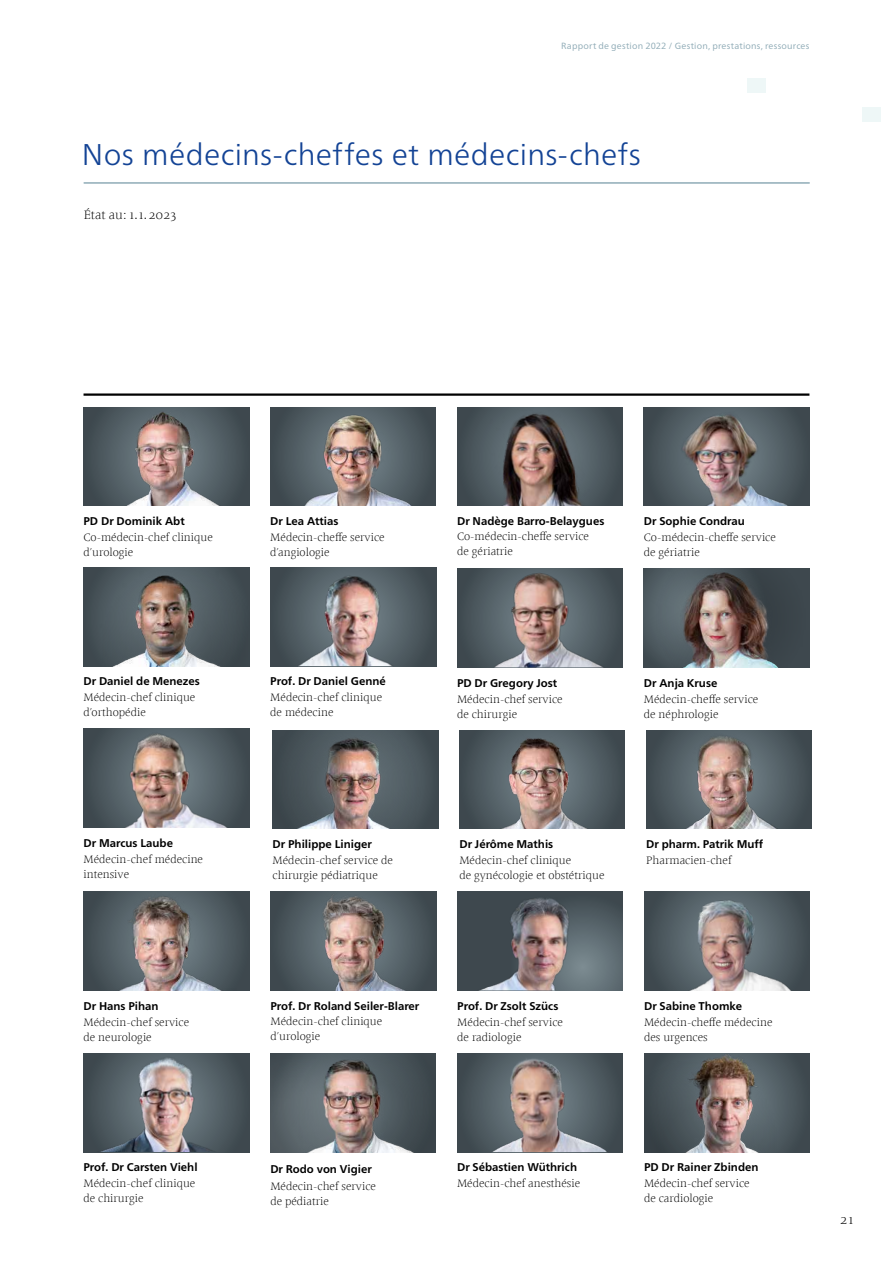
<style>
.page{position:relative;width:893px;height:1263px;background:#fff}
.page>*{position:absolute;margin:0;border:0;box-sizing:border-box;transform-origin:0 0}
.t1{font:300 30px "Frutiger Neue W01";letter-spacing:.015em;color:#134395}
.t2{font:300 13.5px "Frutiger Serif TT";color:#000}
.t3{font:300 12.75px "Frutiger Serif TT";letter-spacing:-.005em;color:#000}
.t4{font:300 11.25px/15px "Frutiger Serif TT";color:#000}
.t5{font:700 11.25px "Frutiger Neue W01";color:#000}
.t6{font:9px "Frutiger Neue W01";letter-spacing:.02em;color:#8fabb6}
</style>
<div class="page">
<hr style="left:84px;top:183px;width:726px;height:1px;background:#8fabb6">
<hr style="left:84px;top:393px;width:725px;height:3px;background:#000">
<div style="left:747px;top:78px;width:18px;height:15px;background:#eef7f7"></div>
<div style="left:862px;top:108px;width:18px;height:14px;background:#eef7f7"></div>
<div style="left:84px;top:407px;width:165px;height:99px;background:linear-gradient(to bottom,#434e54,#434e54)"></div>
<img style="left:96px;top:409px;width:130px;height:97px">
<svg style="left:270px;top:407px;width:166px;height:99px"></svg>
<img style="left:273px;top:411px;width:163px;height:95px">
<img style="left:457px;top:569px;width:166px;height:98px">
<img style="left:645px;top:569px;width:164px;height:98px">
<img style="left:84px;top:729px;width:165px;height:99px">
<img style="left:273px;top:730px;width:165px;height:99px">
<img style="left:459px;top:730px;width:166px;height:99px">
<svg style="left:646px;top:730px;width:166px;height:3px"></svg>
<img style="left:646px;top:733px;width:166px;height:96px">
<img style="left:84px;top:892px;width:165px;height:98px">
<img style="left:644px;top:892px;width:166px;height:98px">
<img style="left:457px;top:892px;width:166px;height:98px">
<img style="left:270px;top:1053px;width:166px;height:99px">
<svg style="left:457px;top:1053px;width:166px;height:2px"></svg>
<img style="left:457px;top:1055px;width:166px;height:97px">
<img style="left:644px;top:1053px;width:166px;height:99px">
<img style="left:84px;top:567px;width:165px;height:99px">
<img style="left:644px;top:407px;width:165px;height:99px">
<img style="left:457px;top:407px;width:166px;height:99px">
<img style="left:270px;top:892px;width:166px;height:98px">
<div style="left:270px;top:567px;width:166px;height:99px;background:linear-gradient(to bottom,#455056,#455056)"></div>
<img style="left:298px;top:567px;width:112px;height:99px">
<img style="left:84px;top:1053px;width:164px;height:99px">
<p class="t6" style="left:561px;top:41px;width:250px">Rapport de gestion 2022 / Gestion, prestations, ressources</p>
<h1 class="t1" style="left:82px;top:137px;width:561px">Nos médecins-cheffes et médecins-chefs</h1>
<p class="t3" style="left:84px;top:207px;width:95px">État au: 1.1. 2023</p>
<p class="t5" style="left:84px;top:514px;width:103px">PD Dr Dominik Abt</p>
<p class="t4" style="left:84px;top:530px;width:131px">Co-médecin-chef clinique d’urologie</p>
<p class="t5" style="left:84px;top:675px;width:118px">Dr Daniel de Menezes</p>
<p class="t4" style="left:84px;top:690px;width:113px">Médecin-chef clinique d’orthopédie</p>
<p class="t5" style="left:84px;top:836px;width:91px">Dr Marcus Laube</p>
<p class="t4" style="left:84px;top:852px;width:121px">Médecin-chef médecine intensive</p>
<p class="t5" style="left:84px;top:999px;width:77px">Dr Hans Pihan</p>
<p class="t4" style="left:84px;top:1014px;width:107px">Médecin-chef service de neurologie</p>
<p class="t5" style="left:84px;top:1161px;width:116px">Prof. Dr Carsten Viehl</p>
<p class="t4" style="left:84px;top:1176px;width:113px">Médecin-chef clinique de chirurgie</p>
<p class="t5" style="left:270px;top:514px;width:70px">Dr Lea Attias</p>
<p class="t4" style="left:270px;top:530px;width:116px">Médecin-cheffe service d’angiologie</p>
<p class="t5" style="left:270px;top:675px;width:117px">Prof. Dr Daniel Genné</p>
<p class="t4" style="left:270px;top:690px;width:113px">Médecin-chef clinique de médecine</p>
<p class="t5" style="left:273px;top:838px;width:101px">Dr Philippe Liniger</p>
<p class="t4" style="left:273px;top:853px;width:122px">Médecin-chef service de chirurgie pédiatrique</p>
<p class="t5" style="left:457px;top:514px;width:149px">Dr Nadège Barro-Belaygues</p>
<p class="t4" style="left:457px;top:529px;width:134px">Co-médecin-cheffe service de gériatrie</p>
<p class="t5" style="left:644px;top:514px;width:102px">Dr Sophie Condrau</p>
<p class="t4" style="left:644px;top:530px;width:134px">Co-médecin-cheffe service de gériatrie</p>
<p class="t5" style="left:457px;top:676px;width:102px">PD Dr Gregory Jost</p>
<p class="t4" style="left:457px;top:691px;width:107px">Médecin-chef service de chirurgie</p>
<p class="t5" style="left:644px;top:676px;width:75px">Dr Anja Kruse</p>
<p class="t4" style="left:644px;top:691px;width:116px">Médecin-cheffe service de néphrologie</p>
<p class="t5" style="left:459px;top:838px;width:95px">Dr Jérôme Mathis</p>
<p class="t4" style="left:459px;top:853px;width:147px">Médecin-chef clinique<br>de gynécologie et obstétrique</p>
<p class="t5" style="left:646px;top:838px;width:119px">Dr pharm. Patrik Muff</p>
<p class="t4" style="left:646px;top:853px;width:87px">Pharmacien-chef</p>
<p class="t5" style="left:270px;top:999px;width:150px">Prof. Dr Roland Seiler-Blarer</p>
<p class="t4" style="left:270px;top:1013px;width:113px">Médecin-chef clinique d’urologie</p>
<p class="t5" style="left:457px;top:999px;width:103px">Prof. Dr Zsolt Szücs</p>
<p class="t4" style="left:457px;top:1014px;width:107px">Médecin-chef service de radiologie</p>
<p class="t5" style="left:270px;top:1163px;width:103px">Dr Rodo von Vigier</p>
<p class="t4" style="left:270px;top:1178px;width:107px">Médecin-chef service de pédiatrie</p>
<p class="t5" style="left:457px;top:1161px;width:122px">Dr Sébastien Wüthrich</p>
<p class="t4" style="left:457px;top:1176px;width:125px">Médecin-chef anesthésie</p>
<p class="t5" style="left:644px;top:999px;width:100px">Dr Sabine Thomke</p>
<p class="t4" style="left:644px;top:1015px;width:130px">Médecin-cheffe médecine des urgences</p>
<p class="t5" style="left:644px;top:1161px;width:116px">PD Dr Rainer Zbinden</p>
<p class="t4" style="left:644px;top:1176px;width:107px">Médecin-chef service de cardiologie</p>
<p class="t2" style="left:840px;top:1211px;width:16px">21</p>
</div>
